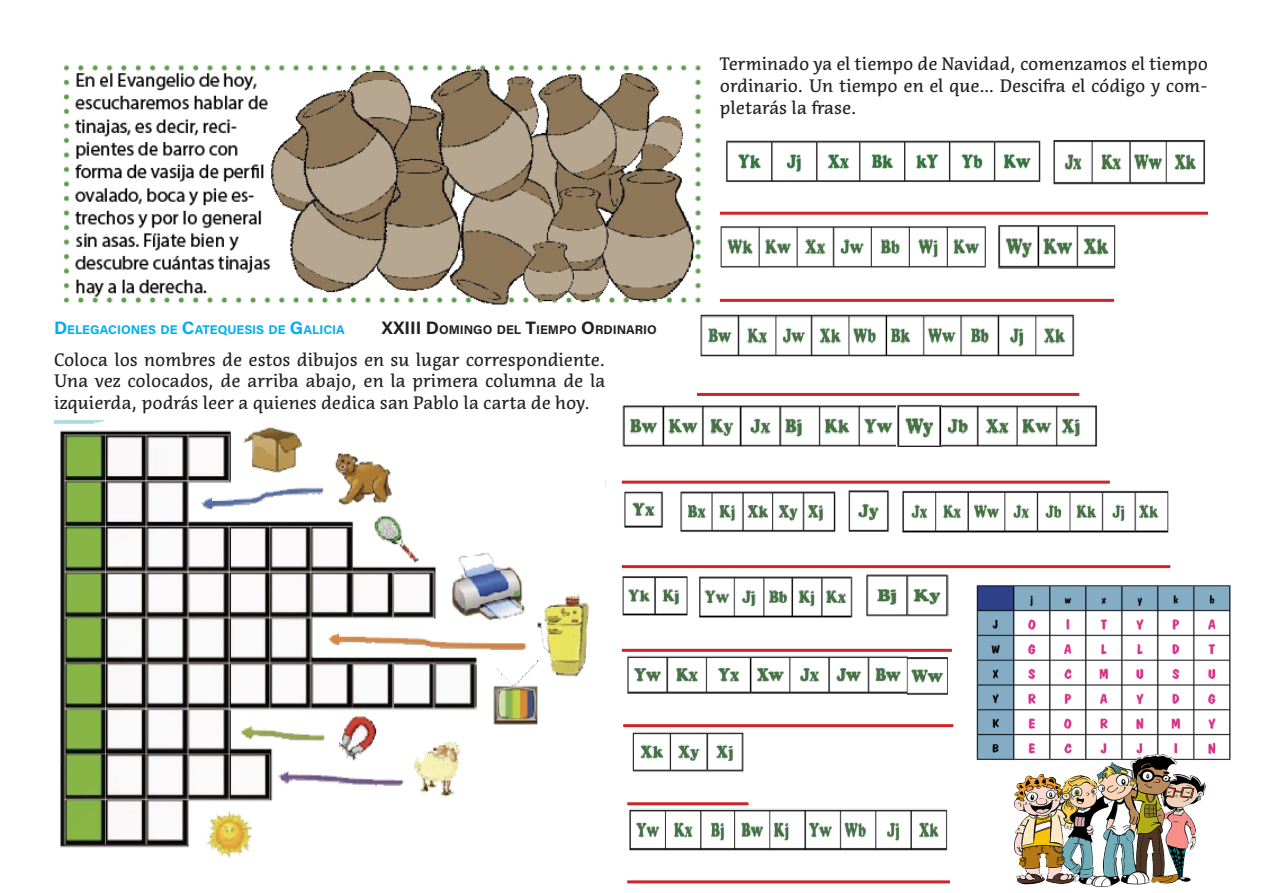
<style>
.page{position:relative;width:1263px;height:893px;background:#fff}
.page>*{position:absolute;margin:0;border:0;box-sizing:border-box;transform-origin:0 0}
.t1{font:18px/21.6px "Acuta";color:#231f20;text-align:justify}
.t2{font:12.6px "Acumin Variable Concept";color:#00aeef}
.t3{font:12.6px "Acumin Variable Concept";color:#231f20}
.s1{font-size:18px}
</style>
<div class="page">
<img style="left:63px;top:64px;width:639px;height:241px">
<img style="left:54px;top:421px;width:535px;height:437px">
<img style="left:726px;top:140px;width:315px;height:42px">
<img style="left:1053px;top:140px;width:153px;height:45px">
<img style="left:720px;top:226px;width:266px;height:42px">
<img style="left:998px;top:225px;width:118px;height:44px">
<img style="left:700px;top:314px;width:375px;height:43px">
<img style="left:622px;top:404px;width:476px;height:43px">
<img style="left:624px;top:491px;width:39px;height:37px">
<img style="left:680px;top:491px;width:156px;height:42px">
<img style="left:848px;top:490px;width:42px;height:42px">
<img style="left:902px;top:490px;width:267px;height:43px">
<img style="left:622px;top:576px;width:66px;height:40px">
<img style="left:699px;top:576px;width:154px;height:42px">
<img style="left:866px;top:574px;width:83px;height:43px">
<img style="left:627px;top:655px;width:280px;height:39px">
<img style="left:627px;top:727px;width:121px;height:45px">
<img style="left:627px;top:805px;width:321px;height:46px">
<hr style="left:720px;top:212px;width:488px;height:3px;background:#d1232a">
<hr style="left:720px;top:299px;width:394px;height:3px;background:#d1232a">
<hr style="left:697px;top:393px;width:382px;height:3px;background:#d1232a">
<hr style="left:622px;top:481px;width:488px;height:3px;background:#d1232a">
<hr style="left:622px;top:565px;width:548px;height:3px;background:#d1232a">
<hr style="left:622px;top:649px;width:330px;height:3px;background:#d1232a">
<hr style="left:623px;top:724px;width:330px;height:3px;background:#d1232a">
<hr style="left:627px;top:802px;width:121px;height:3px;background:#d1232a">
<hr style="left:627px;top:880px;width:323px;height:3px;background:#d1232a">
<img style="left:976px;top:585px;width:255px;height:175px">
<img style="left:1010px;top:752px;width:203px;height:135px">
<img style="left:897px;top:404px;width:44px;height:42px">
<img style="left:907px;top:657px;width:40px;height:38px">
<p class="t1" style="left:720px;top:53px;width:489px">Terminado ya el tiempo de Navidad, comenzamos el tiempo ordinario. Un tiempo en el que... Descifra el código y com&shy;pletarás la frase.</p>
<p class="t2" style="left:54px;top:321px;width:292px"><span class="s1">D</span>ELEGACIONES DE <span class="s1">C</span>ATEQUESIS DE <span class="s1">G</span>ALICIA</p>
<p class="t3" style="left:382px;top:321px;width:276px"><span class="s1">XXIII</span> <span class="s1">D</span>OMINGO DEL <span class="s1">T</span>IEMPO <span class="s1">O</span>RDINARIO</p>
<p class="t1" style="left:54px;top:349px;width:553px">Coloca los nombres de estos dibujos en su lugar correspondiente.<br>Una vez colocados, de arriba abajo, en la primera columna de la izquierda, podrás leer a quienes dedica san Pablo la carta de hoy.</p>
</div>
